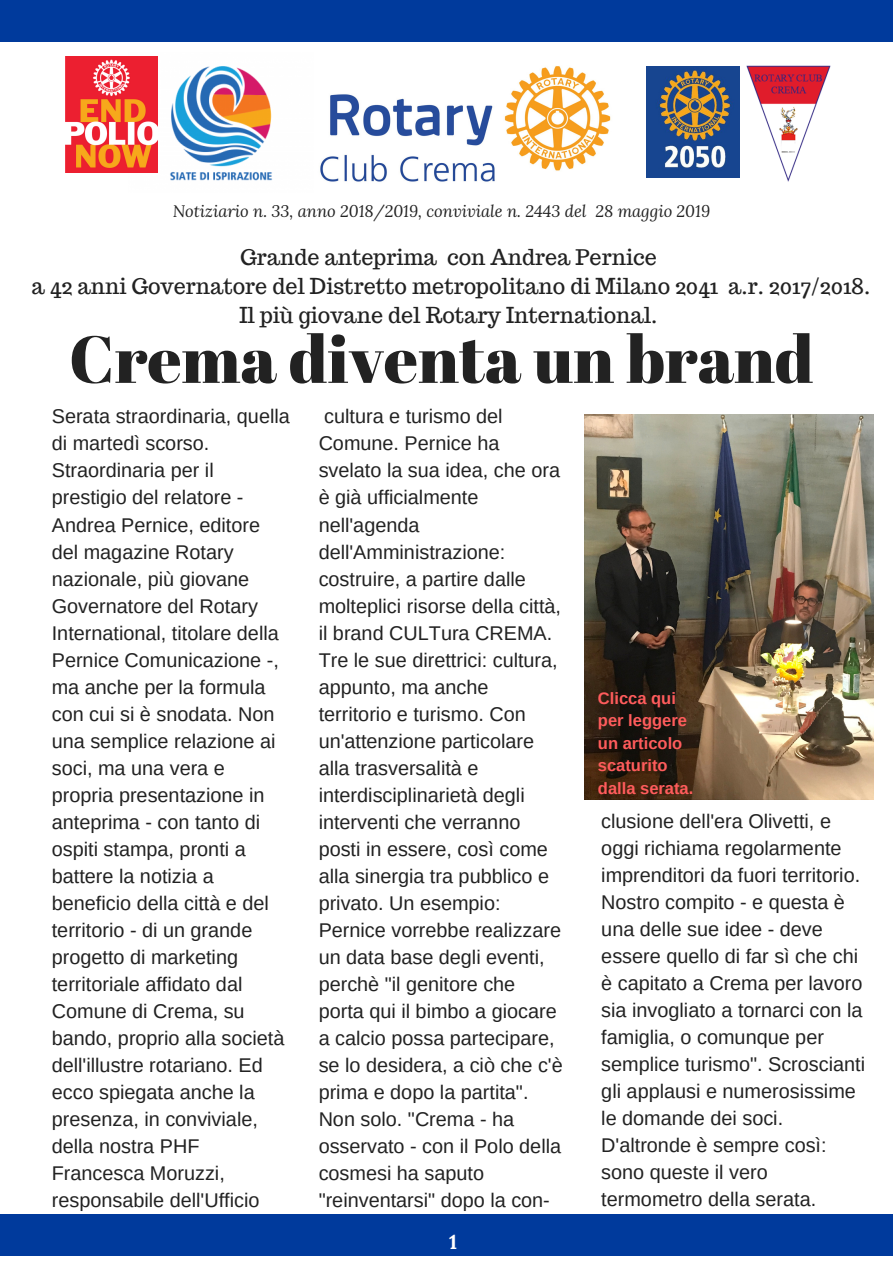
<style>
.page{position:relative;width:893px;height:1263px;background:#fff}
.page>*{position:absolute;margin:0;border:0;box-sizing:border-box;transform-origin:0 0}
.t1{font:66.3px "Abril Fatface";color:#222}
.t2{font:21.45px/29.2px "Trocchi";color:#222;text-align:center}
.t3{font:19.8px/27px "Arimo";color:#222}
.t4{font:700 19.8px "Lora";color:#fff}
.t5{font:italic 16.5px "Lora";color:#222}
.t6{font:700 16.5px/22.5px "Arimo";color:#ff5c5c}
</style>
<div class="page">
<div style="left:0;top:1214px;width:893px;height:41px;background:#003a9c"></div>
<div style="left:0;top:0;width:893px;height:42px;background:#003a9c"></div>
<img style="left:320px;top:66px;width:291px;height:116px">
<img style="left:128px;top:66px;width:144px;height:115px">
<img style="left:746px;top:65px;width:85px;height:117px">
<img style="left:65px;top:56px;width:93px;height:116px">
<img style="left:646px;top:66px;width:94px;height:112px">
<img style="left:584px;top:414px;width:290px;height:385px">
<p class="t5" style="left:173px;top:200px;width:539px">Notiziario n. 33, anno 2018/2019, conviviale n. 2443 del 28 maggio 2019</p>
<p class="t2" style="left:31px;top:242px;width:840px">Grande anteprima con Andrea Pernice<br>a 42 anni Governatore del Distretto metropolitano di Milano 2041 a.r. 2017/2018.<br>Il più giovane del Rotary International.</p>
<h1 class="t1" style="left:69px;top:313px;width:746px">Crema diventa un brand</h1>
<p class="t3" style="left:52px;top:403px;width:240px">Serata straordinaria, quella di martedì scorso.<br>Straordinaria per il prestigio del relatore -<br>Andrea Pernice, editore del magazine Rotary nazionale, più giovane<br>Governatore del Rotary<br>International, titolare della<br>Pernice Comunicazione -, ma anche per la formula con cui si è snodata. Non una semplice relazione ai soci, ma una vera e propria presentazione in anteprima - con tanto di ospiti stampa, pronti a battere la notizia a beneficio della città e del territorio - di un grande progetto di marketing territoriale affidato dal<br>Comune di Crema, su bando, proprio alla società dell'illustre rotariano. Ed ecco spiegata anche la presenza, in conviviale, della nostra PHF<br>Francesca Moruzzi, responsabile dell'Ufficio</p>
<p class="t3" style="left:319px;top:403px;width:246px">cultura e turismo del<br>Comune. Pernice ha svelato la sua idea, che ora è già ufficialmente nell'agenda dell'Amministrazione: costruire, a partire dalle molteplici risorse della città, il brand CULTura CREMA.<br>Tre le sue direttrici: cultura, appunto, ma anche territorio e turismo. Con un'attenzione particolare alla trasversalità e interdisciplinarietà degli interventi che verranno posti in essere, così come alla sinergia tra pubblico e privato. Un esempio:<br>Pernice vorrebbe realizzare un data base degli eventi, perchè "il genitore che porta qui il bimbo a giocare a calcio possa partecipare, se lo desidera, a ciò che c'è prima e dopo la partita".<br>Non solo. "Crema - ha osservato - con il Polo della cosmesi ha saputo "reinventarsi" dopo la con-</p>
<p class="t4" style="left:449px;top:1229px;width:10px">1</p>
<p class="t6" style="left:598px;top:687px;width:97px">Clicca qui per leggere un articolo scaturito dalla serata.</p>
<p class="t3" style="left:601px;top:807px;width:265px">clusione dell'era Olivetti, e oggi richiama regolarmente imprenditori da fuori territorio.<br>Nostro compito - e questa è una delle sue idee - deve essere quello di far sì che chi è capitato a Crema per lavoro sia invogliato a tornarci con la famiglia, o comunque per semplice turismo". Scroscianti gli applausi e numerosissime le domande dei soci.<br>D'altronde è sempre così: sono queste il vero termometro della serata.</p>
</div>
